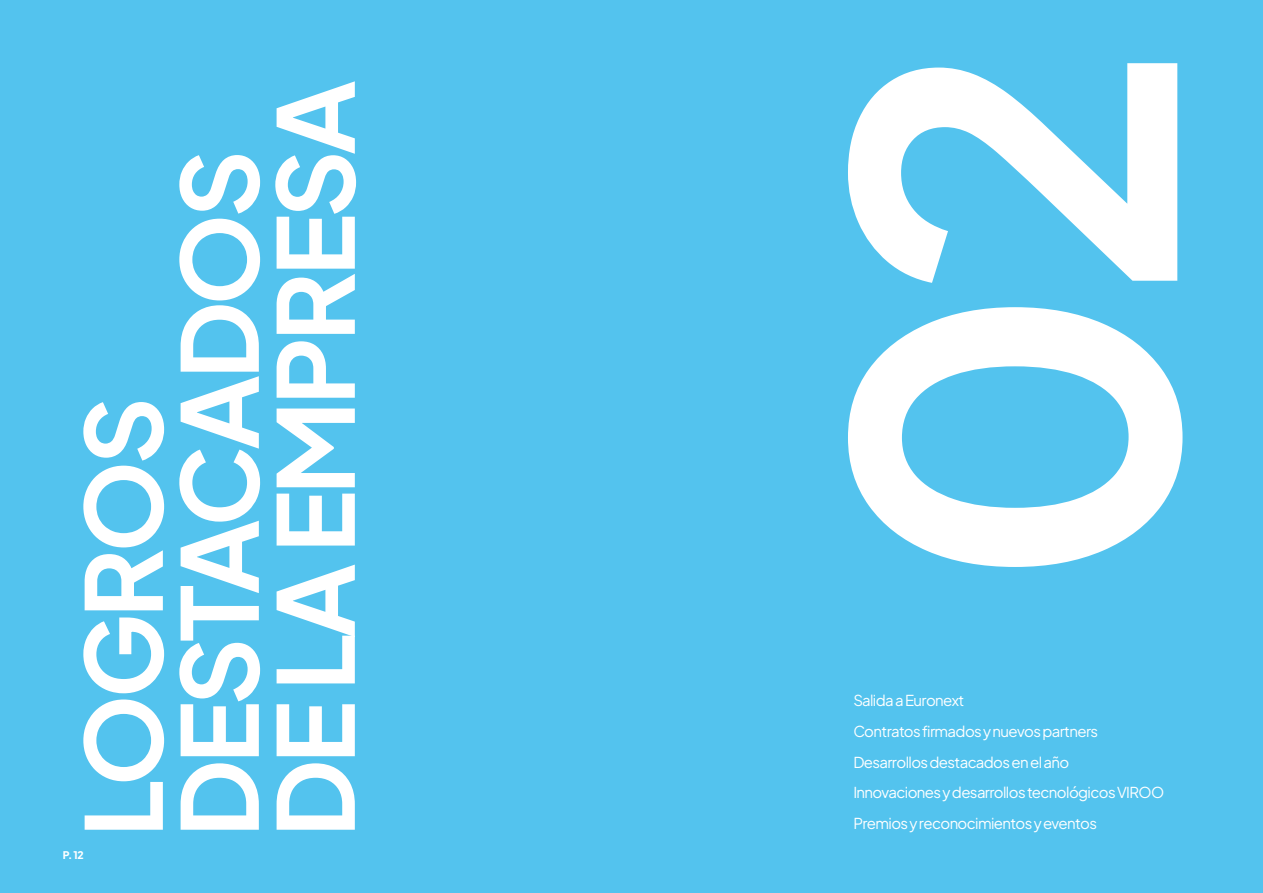
<style>
.page{position:relative;width:1263px;height:893px;background:#53c3ee}
.page>*{position:absolute;margin:0;border:0;box-sizing:border-box;transform-origin:0 0}
.t1{font:700 435px "Plus Jakarta Sans";color:#fff}
.t2{font:700 105px/96px "Plus Jakarta Sans";letter-spacing:-.04em;color:#fff}
.t3{font:15px/30.8px "Plus Jakarta Sans";letter-spacing:-.04em;color:#fff}
.t4{font:800 10.5px "Plus Jakarta Sans";color:#fff}
</style>
<div class="page">
<h2 class="t2" style="left:65px;top:837px;width:759px;rotate:-90deg">LOGROS<br>DESTACADOS<br>DE LA EMPRESA</h2>
<p class="t4" style="left:63px;top:847px;width:23px">P. 12</p>
<h1 class="t1" style="left:660px;top:591px;width:552px;rotate:-90deg">02</h1>
<p class="t3" style="left:853px;top:684px;width:312px">Salida a Euronext<br>Contratos firmados y nuevos partners Desarrollos destacados en el año<br>Innovaciones y desarrollos tecnológicos VIROO Premios y reconocimientos y eventos</p>
</div>
